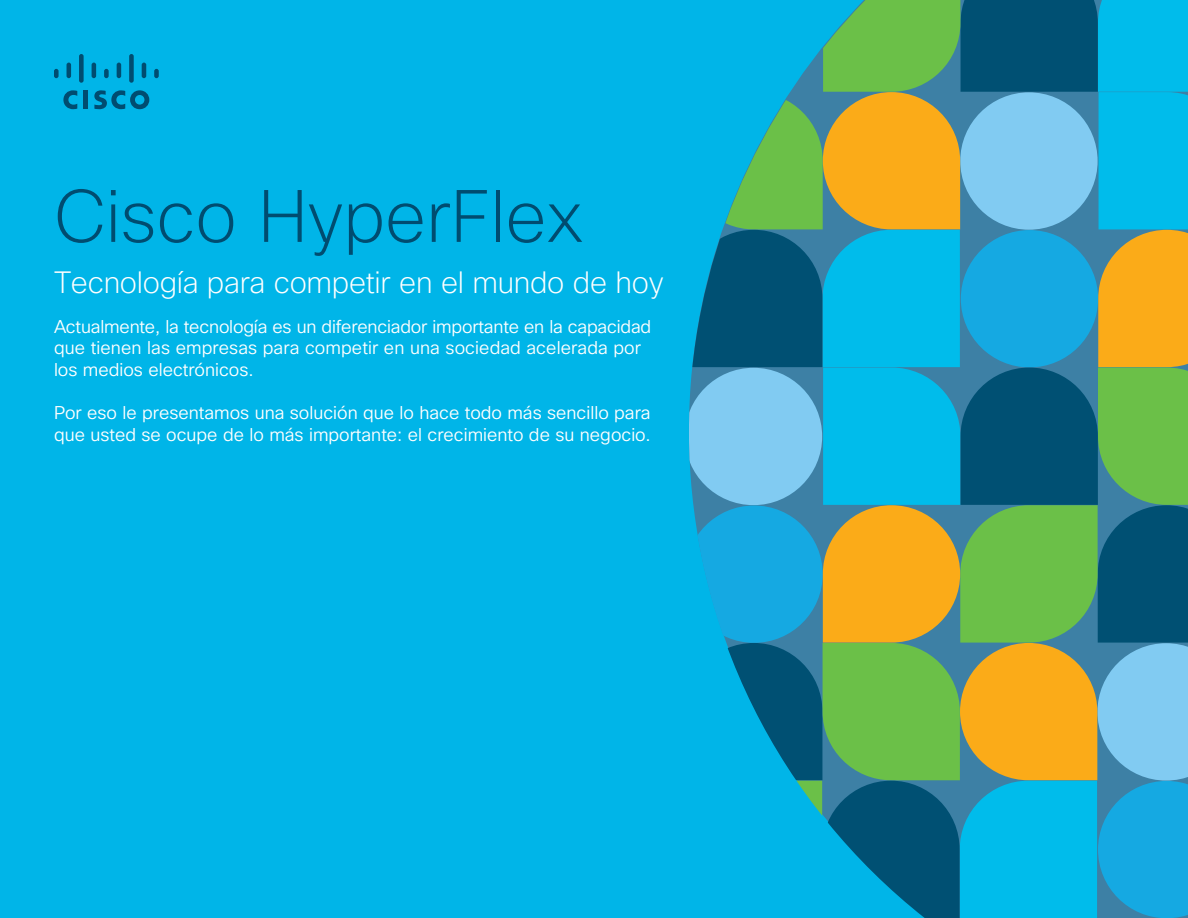
<style>
.page{position:relative;width:1188px;height:918px;background:#00b5e8}
.page>*{position:absolute;margin:0;border:0;box-sizing:border-box;transform-origin:0 0}
.t1{font:200 72px "Cisco Sans";color:#004c70}
.t2{font:200 30px "Cisco Sans";letter-spacing:-.01em;color:#fff}
.t3{font:300 18px/21.6px "Cisco Sans";color:#fff}
</style>
<div class="page">
<hr style="left:84px;top:91px;width:4px;height:18px;background:#004c70">
<svg style="left:63px;top:90px;width:14px;height:19px"></svg>
<svg style="left:94px;top:90px;width:55px;height:19px"></svg>
<div style="left:54px;top:69px;width:5px;height:9px;background:#004c70;border-radius:2px"></div>
<hr style="left:67px;top:63px;width:4px;height:15px;background:#004c70;border-radius:2px">
<div style="left:79px;top:54px;width:5px;height:29px;background:#004c70;border-radius:2px"></div>
<hr style="left:92px;top:63px;width:4px;height:15px;background:#004c70;border-radius:2px">
<div style="left:104px;top:69px;width:5px;height:9px;background:#004c70;border-radius:2px"></div>
<hr style="left:117px;top:63px;width:4px;height:15px;background:#004c70;border-radius:2px">
<div style="left:129px;top:54px;width:5px;height:29px;background:#004c70;border-radius:2px"></div>
<hr style="left:142px;top:63px;width:4px;height:15px;background:#004c70;border-radius:2px">
<div style="left:154px;top:69px;width:5px;height:9px;background:#004c70;border-radius:2px"></div>
<svg style="left:689px;top:0;width:499px;height:918px"></svg>
<h1 class="t1" style="left:54px;top:170px;width:531px">Cisco HyperFlex</h1>
<h2 class="t2" style="left:54px;top:263px;width:611px">Tecnología para competir en el mundo de hoy</h2>
<p class="t3" style="left:54px;top:316px;width:599px">Actualmente, la tecnología es un diferenciador importante en la capacidad que tienen las empresas para competir en una sociedad acelerada por los medios electrónicos.</p>
<p class="t3" style="left:54px;top:403px;width:598px">Por eso le presentamos una solución que lo hace todo más sencillo para que usted se ocupe de lo más importante: el crecimiento de su negocio.</p>
</div>
